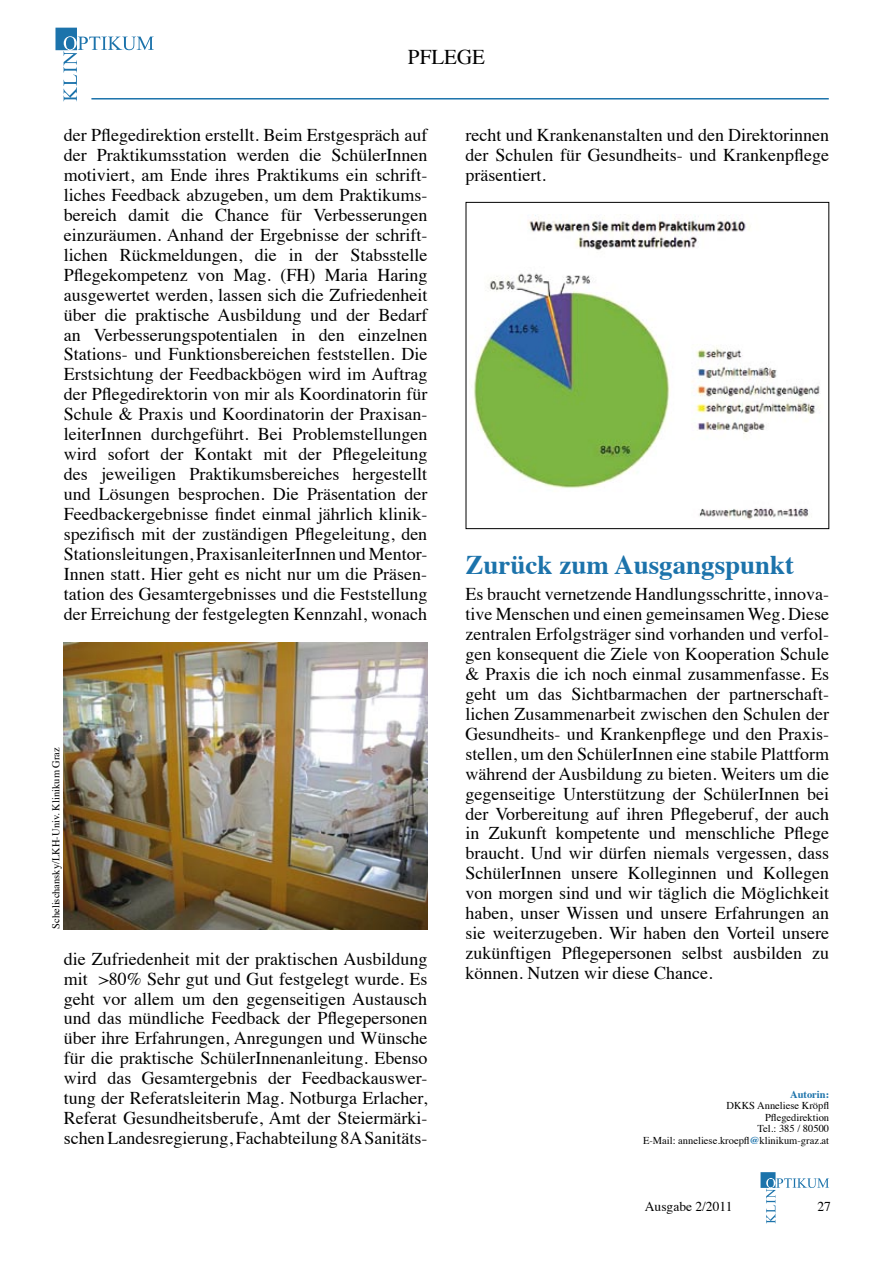
<style>
.page{position:relative;width:893px;height:1263px;background:#fff}
.page>*{position:absolute;margin:0;border:0;box-sizing:border-box;transform-origin:0 0}
.t1{font:700 27px "Times";color:#1c73ab}
.t2{font:21px "Times";color:#000}
.t3{font:18px/20px "Times";color:#000;text-align:justify}
.t4{font:13.5px "Times";color:#000}
.t5{font:10.5px/11.6px "Times";color:#000;text-align:right}
.t6{font:700 10.5px "Times";color:#1c73ab}
.s1{font-weight:700;color:#1c73ab}
</style>
<div class="page">
<svg style="left:55px;top:28px;width:99px;height:73px"></svg>
<hr style="left:91px;top:98px;width:738px;height:2px;background:#1c73ab">
<svg style="left:760px;top:1172px;width:69px;height:51px"></svg>
<img style="left:64px;top:642px;width:363px;height:288px">
<img style="left:473px;top:215px;width:347px;height:305px">
<div style="left:466px;top:202px;width:363px;height:327px;border:1px solid #000"></div>
<p class="t2" style="left:408px;top:37px;width:26px">Pflege</p>
<p class="t3" style="left:64px;top:123px;width:365px">der Pflegedirektion erstellt. Beim Erstgespräch auf der Praktikumsstation werden die SchülerInnen motiviert, am Ende ihres Praktikums ein schrift&shy;liches Feedback abzugeben, um dem Praktikums&shy;bereich damit die Chance für Verbesserungen einzuräumen. Anhand der Ergebnisse der schrift&shy;lichen Rückmeldungen, die in der Stabsstelle Pflegekompetenz von Mag. (FH) Maria Haring ausgewertet werden, lassen sich die Zufriedenheit über die praktische Ausbildung und der Bedarf an Verbesserungspotentialen in den einzelnen Stations- und Funktionsbereichen feststellen. Die Erstsichtung der Feedbackbögen wird im Auftrag der Pflegedirektorin von mir als Koordinatorin für Schule &amp; Praxis und Koordinatorin der Praxisan&shy;leiterInnen durchgeführt. Bei Problemstellungen wird sofort der Kontakt mit der Pflegeleitung des jeweiligen Praktikumsbereiches hergestellt und Lösungen besprochen. Die Präsentation der Feedbackergebnisse findet einmal jährlich klinik&shy;spezifisch mit der zuständigen Pflegeleitung, den Stationsleitungen, PraxisanleiterInnen und Mentor-Innen statt. Hier geht es nicht nur um die Präsen&shy;tation des Gesamtergebnisses und die Feststellung der Erreichung der festgelegten Kennzahl, wonach</p>
<p class="t5" style="left:49px;top:929px;width:183px;rotate:-90deg">Schelischansky/LKH-Univ. Klinikum Graz</p>
<p class="t3" style="left:64px;top:947px;width:365px">die Zufriedenheit mit der praktischen Ausbildung mit &gt;80% Sehr gut und Gut festgelegt wurde. Es geht vor allem um den gegenseitigen Austausch und das mündliche Feedback der Pflegepersonen über ihre Erfahrungen, Anregungen und Wünsche für die praktische SchülerInnenanleitung. Ebenso wird das Gesamtergebnis der Feedbackauswer&shy;tung der Referatsleiterin Mag. Notburga Erlacher, Referat Gesundheitsberufe, Amt der Steiermärki&shy;schen Landesregierung, Fachabteilung 8A Sanitäts-</p>
<p class="t3" style="left:466px;top:123px;width:365px">recht und Krankenanstalten und den Direktorinnen der Schulen für Gesundheits- und Krankenpflege präsentiert.</p>
<h1 class="t1" style="left:466px;top:539px;width:330px">Zurück zum Ausgangspunkt</h1>
<p class="t3" style="left:466px;top:582px;width:365px">Es braucht vernetzende Handlungsschritte, innova&shy;tive Menschen und einen gemeinsamen Weg. Diese zentralen Erfolgsträger sind vorhanden und verfol&shy;gen konsequent die Ziele von Kooperation Schule &amp; Praxis die ich noch einmal zusammenfasse. Es geht um das Sichtbarmachen der partnerschaft&shy;lichen Zusammenarbeit zwischen den Schulen der Gesundheits- und Krankenpflege und den Praxis&shy;stellen, um den SchülerInnen eine stabile Plattform während der Ausbildung zu bieten. Weiters um die gegenseitige Unterstützung der SchülerInnen bei der Vorbereitung auf ihren Pflegeberuf, der auch in Zukunft kompetente und menschliche Pflege braucht. Und wir dürfen niemals vergessen, dass SchülerInnen unsere Kolleginnen und Kollegen von morgen sind und wir täglich die Möglichkeit haben, unser Wissen und unsere Erfahrungen an sie weiterzugeben. Wir haben den Vorteil unsere zukünftigen Pflegepersonen selbst ausbilden zu können. Nutzen wir diese Chance.</p>
<p class="t6" style="left:790px;top:1084px;width:41px">Autorin:</p>
<p class="t5" style="left:643px;top:1099px;width:188px">DKKS Anneliese Kröpfl<br>Pflegedirektion<br>Tel.: 385 / 80500<br>E-Mail: anneliese.kroepfl<span class="s1">@</span>klinikum-graz.at</p>
<p class="t4" style="left:645px;top:1194px;width:89px">Ausgabe 2/2011</p>
<p class="t4" style="left:817px;top:1194px;width:15px">27</p>
</div>
